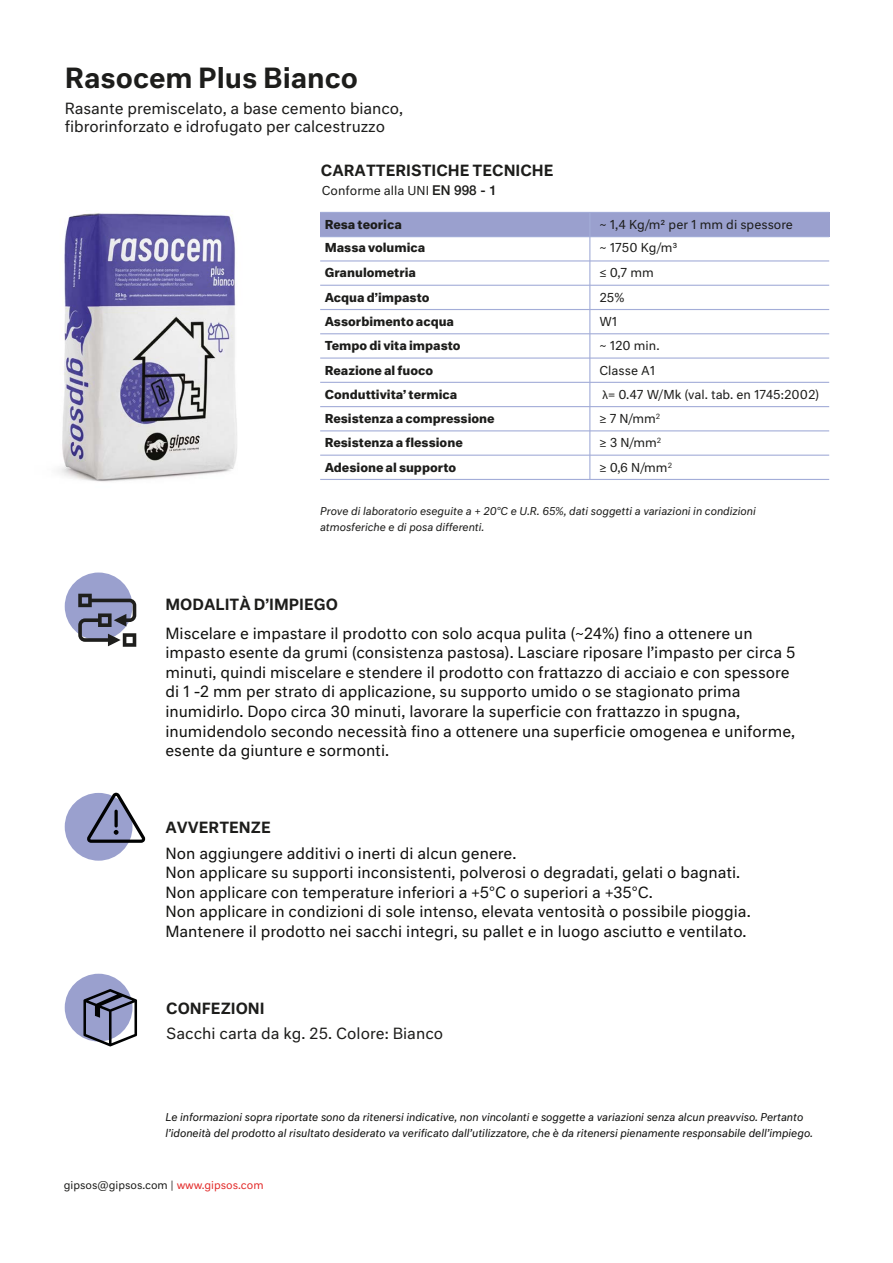
<style>
.page{position:relative;width:893px;height:1263px;background:#fff}
.page>*{position:absolute;margin:0;border:0;box-sizing:border-box;transform-origin:0 0}
.t1{font:500 27px "Neutral Std";color:#1d1d1b}
.t2{font:15px/19.5px "Neutral Std";color:#11110f}
.t3{font:15px/18px "Neutral Std";letter-spacing:-.005em;color:#1d1d1c}
.t4{font:15px "Neutral Std";color:#12120e}
.t5{font:500 15px "Neutral Std";color:#1d1d1b}
.t6{font:15px "Neutral Std";color:#1d1d1b}
.t7{font:700 12px "Neutral Std";color:#1d1d1b}
.t8{font:12px "Neutral Std";color:#1d1d1b}
.t9{font:italic 10.5px/16.5px "Neutral Std";color:#11110f}
.t10{font:italic 10.5px/16.5px "Neutral Std";color:#1d1d1b}
.t11{font:10.5px "Neutral Std";color:#1d1d1b}
.s1{font-family:"Helvetica Neue";font-weight:500;font-size:13.5px}
.s2{font-family:"Myriad Pro"}
.s3{color:#e32c2b}
</style>
<div class="page">
<div style="left:320px;top:212px;width:509px;height:25px;background:#9aa0ce"></div>
<div style="left:65px;top:572px;width:68px;height:68px;background:#9aa0ce;border-radius:50%"></div>
<svg style="left:78px;top:594px;width:58px;height:53px"></svg>
<div style="left:65px;top:793px;width:68px;height:68px;background:#9aa0ce;border-radius:50%"></div>
<div style="left:65px;top:974px;width:68px;height:67px;background:#9aa0ce;border-radius:50%"></div>
<svg style="left:83px;top:989px;width:54px;height:57px"></svg>
<svg style="left:87px;top:793px;width:58px;height:50px"></svg>
<img style="left:58px;top:213px;width:179px;height:269px">
<hr style="left:589px;top:212px;width:1px;height:267px;background:#a3add8">
<hr style="left:320px;top:236px;width:509px;height:1px;background:#a3add8">
<hr style="left:320px;top:260px;width:509px;height:1px;background:#a3add8">
<hr style="left:320px;top:285px;width:509px;height:1px;background:#a3add8">
<hr style="left:320px;top:309px;width:509px;height:1px;background:#a3add8">
<hr style="left:320px;top:333px;width:509px;height:1px;background:#a3add8">
<hr style="left:320px;top:357px;width:509px;height:2px;background:#a3add8">
<hr style="left:320px;top:382px;width:509px;height:1px;background:#a3add8">
<hr style="left:320px;top:406px;width:509px;height:1px;background:#a3add8">
<hr style="left:320px;top:430px;width:509px;height:1px;background:#a3add8">
<hr style="left:320px;top:455px;width:509px;height:1px;background:#a3add8">
<hr style="left:320px;top:479px;width:509px;height:1px;background:#a3add8">
<hr style="left:320px;top:212px;width:509px;height:1px;background:#a3add8">
<h1 class="t1" style="left:65px;top:60px;width:295px">Rasocem Plus Bianco</h1>
<p class="t3" style="left:65px;top:99px;width:340px">Rasante premiscelato, a base cemento bianco, fibrorinforzato e idrofugato per calcestruzzo</p>
<p class="t5" style="left:321px;top:161px;width:234px">CARATTERISTICHE TECNICHE</p>
<p class="t8" style="left:322px;top:183px;width:177px">Conforme alla UNI <span class="s1">EN 998 - 1</span></p>
<p class="t7" style="left:325px;top:216px;width:79px">Resa teorica</p>
<p class="t8" style="left:599px;top:216px;width:195px">~ 1,4 Kg/m2 per 1 mm di spessore</p>
<p class="t7" style="left:325px;top:240px;width:102px">Massa volumica</p>
<p class="t8" style="left:599px;top:240px;width:79px">~ 1750 Kg/m3</p>
<p class="t7" style="left:325px;top:265px;width:93px">Granulometria</p>
<p class="t8" style="left:599px;top:265px;width:56px">≤ 0,7 mm</p>
<p class="t7" style="left:325px;top:290px;width:106px">Acqua d’impasto</p>
<p class="t8" style="left:599px;top:290px;width:27px">25%</p>
<p class="t7" style="left:325px;top:313px;width:131px">Assorbimento acqua</p>
<p class="t8" style="left:599px;top:314px;width:19px">W1</p>
<p class="t7" style="left:325px;top:338px;width:137px">Tempo di vita impasto</p>
<p class="t8" style="left:599px;top:338px;width:62px">~ 120 min.</p>
<p class="t7" style="left:325px;top:362px;width:110px">Reazione al fuoco</p>
<p class="t8" style="left:599px;top:362px;width:57px">Classe A1</p>
<p class="t7" style="left:325px;top:386px;width:134px">Conduttivita’ termica</p>
<p class="t8" style="left:602px;top:386px;width:218px"><span class="s2">λ</span>= 0.47 W/Mk (val. tab. en 1745:2002)</p>
<p class="t7" style="left:325px;top:411px;width:171px">Resistenza a compressione</p>
<p class="t8" style="left:599px;top:411px;width:62px">≥ 7 N/mm<sup>2</sup></p>
<p class="t7" style="left:325px;top:435px;width:140px">Resistenza a flessione</p>
<p class="t8" style="left:599px;top:435px;width:63px">≥ 3 N/mm<sup>2</sup></p>
<p class="t7" style="left:325px;top:459px;width:133px">Adesione al supporto</p>
<p class="t8" style="left:599px;top:459px;width:74px">≥ 0,6 N/mm<sup>2</sup></p>
<p class="t10" style="left:320px;top:502px;width:437px">Prove di laboratorio eseguite a + 20°C e U.R. 65%, dati soggetti a variazioni in condizioni atmosferiche e di posa differenti.</p>
<p class="t5" style="left:165px;top:594px;width:174px">MODALITÀ D’IMPIEGO</p>
<p class="t2" style="left:165px;top:623px;width:632px">Miscelare e impastare il prodotto con solo acqua pulita (~24%) fino a ottenere un impasto esente da grumi (consistenza pastosa). Lasciare riposare l’impasto per circa 5 minuti, quindi miscelare e stendere il prodotto con frattazzo di acciaio e con spessore di 1 -2 mm per strato di applicazione, su supporto umido o se stagionato prima inumidirlo. Dopo circa 30 minuti, lavorare la superficie con frattazzo in spugna, inumidendolo secondo necessità fino a ottenere una superficie omogenea e uniforme, esente da giunture e sormonti.</p>
<p class="t5" style="left:165px;top:817px;width:107px">AVVERTENZE</p>
<p class="t2" style="left:165px;top:843px;width:576px">Non aggiungere additivi o inerti di alcun genere.<br>Non applicare su supporti inconsistenti, polverosi o degradati, gelati o bagnati.<br>Non applicare con temperature inferiori a +5°C o superiori a +35°C.</p>
<p class="t4" style="left:165px;top:902px;width:587px">Non applicare in condizioni di sole intenso, elevata ventosità o possibile pioggia.</p>
<p class="t2" style="left:165px;top:921px;width:583px">Mantenere il prodotto nei sacchi integri, su pallet e in luogo asciutto e ventilato.</p>
<p class="t5" style="left:166px;top:998px;width:100px">CONFEZIONI</p>
<p class="t6" style="left:166px;top:1024px;width:278px">Sacchi carta da kg. 25. Colore: Bianco</p>
<p class="t9" style="left:165px;top:1108px;width:649px">Le informazioni sopra riportate sono da ritenersi indicative, non vincolanti e soggette a variazioni senza alcun preavviso. Pertanto l’idoneità del prodotto al risultato desiderato va verificato dall’utilizzatore, che è da ritenersi pienamente responsabile dell’impiego.</p>
<p class="t11" style="left:64px;top:1178px;width:201px">gipsos@gipsos.com | <span class="s3">www.gipsos.com</span></p>
</div>
